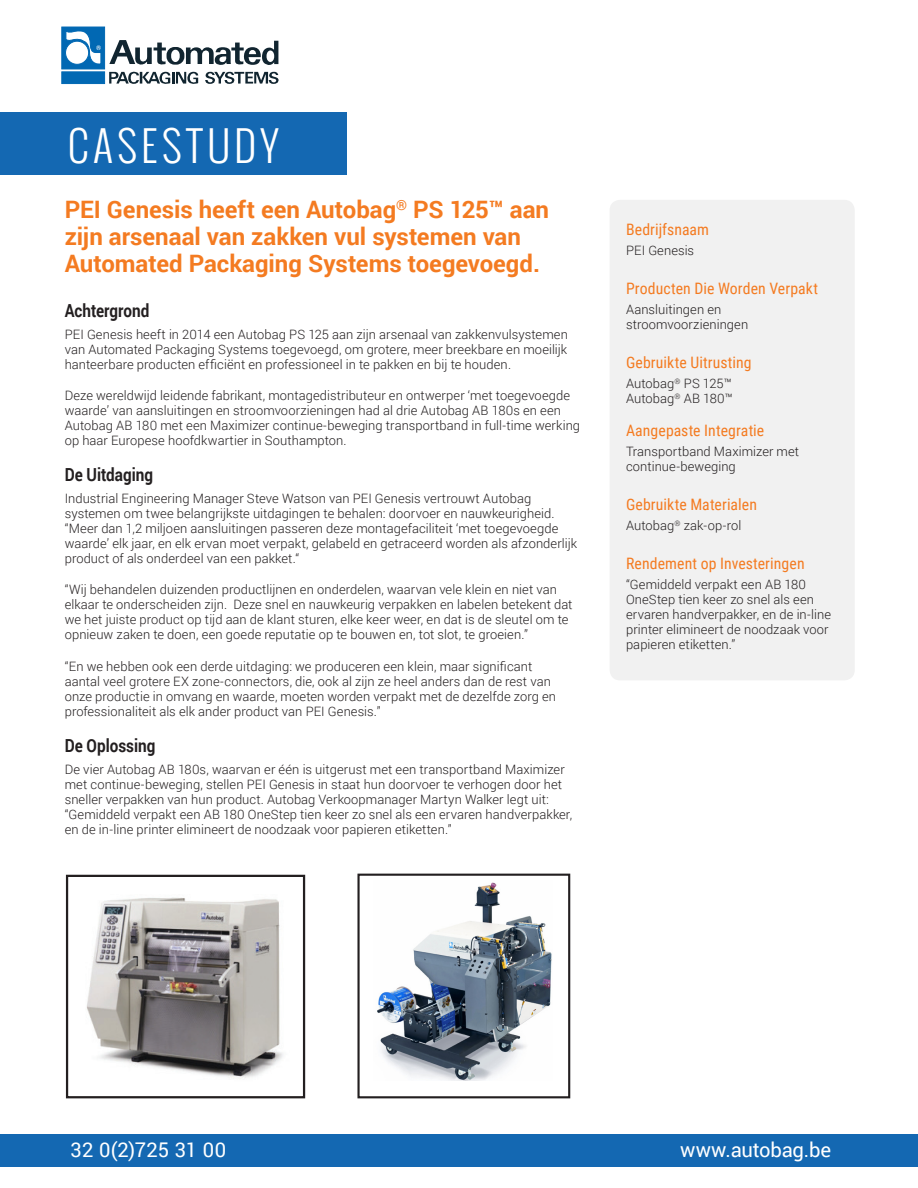
<style>
.page{position:relative;width:918px;height:1188px;background:#fff}
.page>*{position:absolute;margin:0;border:0;box-sizing:border-box;transform-origin:0 0}
.t1{font:300 42px "Oswald";letter-spacing:.105em;color:#fff}
.t2{font:700 24px/27px "Roboto";color:#f47b21}
.t3{font:20.25px "Roboto";letter-spacing:-.005em;color:#fff}
.subhead{font:700 18px "Roboto";color:#231f20;scale:.85 1}
.sidebar_subhead{font:15.75px "Roboto Condensed";letter-spacing:.005em;color:#f47b21}
.body_copy{font:300 12.9px/15px "Roboto";letter-spacing:.005em;color:#231f20}
.sidebar_body{font:300 12.9px/15px "Roboto";letter-spacing:.005em;color:#231f20}
</style>
<div class="page">
<svg style="left:205px;top:72px;width:74px;height:12px"></svg>
<svg style="left:109px;top:71px;width:90px;height:13px"></svg>
<svg style="left:109px;top:40px;width:169px;height:25px"></svg>
<div style="left:62px;top:27px;width:43px;height:42px;background:#0168b3"></div>
<div style="left:62px;top:72px;width:43px;height:12px;background:#0168b3"></div>
<div style="left:65px;top:41px;width:24px;height:23px;border:1px solid #0168b3;border-radius:50%"></div>
<svg style="left:66px;top:31px;width:35px;height:34px"></svg>
<div style="left:0;top:1134px;width:918px;height:33px;background:#1468b2"></div>
<div style="left:0;top:112px;width:347px;height:63px;background:#1468b2"></div>
<div style="left:610px;top:200px;width:245px;height:480px;background:#f1f1f1;border-radius:10px"></div>
<img style="left:86px;top:897px;width:197px;height:182px">
<div style="left:66px;top:875px;width:239px;height:223px;border:2px solid #231f20"></div>
<img style="left:377px;top:882px;width:175px;height:199px">
<div style="left:357px;top:874px;width:213px;height:224px;border:2px solid #231f20"></div>
<h1 class="t1" style="left:68px;top:115px;width:212px">CASESTUDY</h1>
<p class="t2" style="left:65px;top:195px;width:486px">PEI Genesis heeft een Autobag<sup>®</sup> PS 125™ aan zijn arsenaal van zakken vul systemen van<br>Automated Packaging Systems toegevoegd.</p>
<p class="subhead" style="left:65px;top:298px;width:101px">Achtergrond</p>
<p class="body_copy" style="left:65px;top:326px;width:505px;text-align:justify">PEI Genesis heeft in 2014 een Autobag PS 125 aan zijn arsenaal van zakkenvulsystemen van Automated Packaging Systems toegevoegd, om grotere, meer breekbare en moeilijk hanteerbare producten efficiënt en professioneel in te pakken en bij te houden.</p>
<p class="body_copy" style="left:65px;top:387px;width:517px">Deze wereldwijd leidende fabrikant, montagedistributeur en ontwerper ‘met toegevoegde waarde’ van aansluitingen en stroomvoorzieningen had al drie Autobag AB 180s en een Autobag AB 180 met een Maximizer continue-beweging transportband in full-time werking op haar Europese hoofdkwartier in Southampton.</p>
<p class="subhead" style="left:65px;top:462px;width:106px">De Uitdaging</p>
<p class="body_copy" style="left:65px;top:491px;width:514px">Industrial Engineering Manager Steve Watson van PEI Genesis vertrouwt Autobag systemen om twee belangrijkste uitdagingen te behalen: doorvoer en nauwkeurigheid. “Meer dan 1,2 miljoen aansluitingen passeren deze montagefaciliteit ‘met toegevoegde waarde’ elk jaar, en elk ervan moet verpakt, gelabeld en getraceerd worden als afzonderlijk product of als onderdeel van een pakket.“</p>
<p class="body_copy" style="left:65px;top:582px;width:509px">“Wij behandelen duizenden productlijnen en onderdelen, waarvan vele klein en niet van elkaar te onderscheiden zijn. Deze snel en nauwkeurig verpakken en labelen betekent dat we het juiste product op tijd aan de klant sturen, elke keer weer, en dat is de sleutel om te opnieuw zaken te doen, een goede reputatie op te bouwen en, tot slot, te groeien.”</p>
<p class="body_copy" style="left:65px;top:658px;width:493px">“En we hebben ook een derde uitdaging: we produceren een klein, maar significant aantal veel grotere EX zone-connectors, die, ook al zijn ze heel anders dan de rest van onze productie in omvang en waarde, moeten worden verpakt met de dezelfde zorg en professionaliteit als elk ander product van PEI Genesis.”</p>
<p class="subhead" style="left:65px;top:733px;width:108px">De Oplossing</p>
<p class="body_copy" style="left:65px;top:762px;width:509px">De vier Autobag AB 180s, waarvan er één is uitgerust met een transportband Maximizer met continue-beweging, stellen PEI Genesis in staat hun doorvoer te verhogen door het sneller verpakken van hun product. Autobag Verkoopmanager Martyn Walker legt uit: “Gemiddeld verpakt een AB 180 OneStep tien keer zo snel als een ervaren handverpakker, en de in-line printer elimineert de noodzaak voor papieren etiketten.”</p>
<p class="sidebar_subhead" style="left:626px;top:218px;width:85px">Bedrijfsnaam</p>
<p class="sidebar_body" style="left:626px;top:243px;width:70px">PEI Genesis</p>
<p class="sidebar_subhead" style="left:626px;top:277px;width:194px">Producten Die Worden Verpakt</p>
<p class="body_copy" style="left:626px;top:301px;width:124px">Aansluitingen en stroomvoorzieningen</p>
<p class="sidebar_subhead" style="left:626px;top:351px;width:127px">Gebruikte Uitrusting</p>
<p class="sidebar_body" style="left:626px;top:375px;width:108px">Autobag<sup>®</sup> PS 125™<br>Autobag<sup>®</sup> AB 180™</p>
<p class="sidebar_subhead" style="left:626px;top:419px;width:140px">Aangepaste Integratie</p>
<p class="body_copy" style="left:626px;top:444px;width:175px">Transportband Maximizer met continue-beweging</p>
<p class="sidebar_subhead" style="left:626px;top:493px;width:132px">Gebruikte Materialen</p>
<p class="sidebar_body" style="left:626px;top:518px;width:117px">Autobag<sup>®</sup> zak-op-rol</p>
<p class="sidebar_subhead" style="left:626px;top:552px;width:180px">Rendement op Investeringen</p>
<p class="body_copy" style="left:626px;top:577px;width:207px">“Gemiddeld verpakt een AB 180<br>OneStep tien keer zo snel als een ervaren handverpakker, en de in-line printer elimineert de noodzaak voor papieren etiketten.”</p>
<h3 class="t3" style="left:71px;top:1136px;width:157px">32 0(2)725 31 00</h3>
<h3 class="t3" style="left:680px;top:1135px;width:152px">www.autobag.be</h3>
</div>
